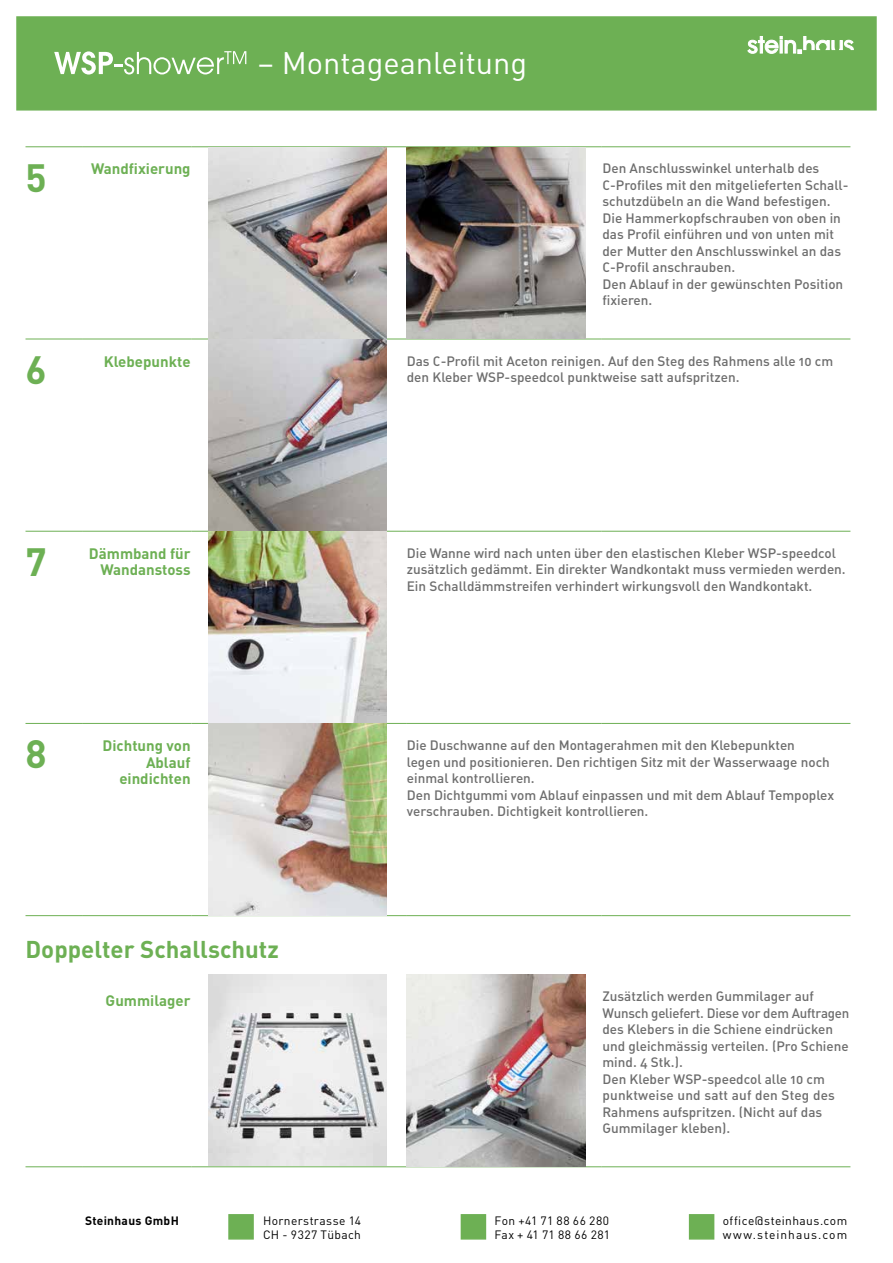
<style>
.page{position:relative;width:893px;height:1263px;background:#fff}
.page>*{position:absolute;margin:0;border:0;box-sizing:border-box;transform-origin:0 0}
.t1{font:700 39px "DIN";color:#6db054}
.t2{font:30.75px "DIN";color:#fff}
.t3{font:700 24px "DIN";color:#6db054}
.t4{font:700 15px/16.5px "DIN";color:#6db054;text-align:right}
.t5{font:13.5px/16.5px "DIN Medium Alternate";color:#6d6d6d}
.t6{font:12px/13.5px "DIN";letter-spacing:.035em;color:#000}
.t7{font:700 12px "DIN";letter-spacing:.025em;color:#000}
</style>
<div class="page">
<div style="left:689px;top:1214px;width:25px;height:25px;background:#6db054"></div>
<div style="left:461px;top:1214px;width:25px;height:25px;background:#6db054"></div>
<div style="left:228px;top:1214px;width:26px;height:25px;background:#6db054;border:2px solid #6db054"></div>
<hr style="left:26px;top:146px;width:57px;height:1px;background:#6db054">
<hr style="left:83px;top:146px;width:108px;height:1px;background:#6db054">
<hr style="left:191px;top:146px;width:215px;height:1px;background:#6db054">
<hr style="left:406px;top:146px;width:196px;height:1px;background:#6db054">
<hr style="left:602px;top:146px;width:248px;height:1px;background:#6db054">
<hr style="left:26px;top:339px;width:57px;height:1px;background:#6db054">
<hr style="left:83px;top:339px;width:108px;height:1px;background:#6db054">
<hr style="left:191px;top:339px;width:215px;height:1px;background:#6db054">
<hr style="left:406px;top:339px;width:196px;height:1px;background:#6db054">
<hr style="left:602px;top:339px;width:248px;height:1px;background:#6db054">
<hr style="left:26px;top:531px;width:57px;height:1px;background:#6db054">
<hr style="left:26px;top:723px;width:57px;height:1px;background:#6db054">
<hr style="left:83px;top:531px;width:108px;height:1px;background:#6db054">
<hr style="left:83px;top:723px;width:108px;height:1px;background:#6db054">
<hr style="left:191px;top:531px;width:215px;height:1px;background:#6db054">
<hr style="left:191px;top:723px;width:215px;height:1px;background:#6db054">
<hr style="left:406px;top:531px;width:196px;height:1px;background:#6db054">
<hr style="left:602px;top:531px;width:248px;height:1px;background:#6db054">
<hr style="left:406px;top:723px;width:196px;height:1px;background:#6db054">
<hr style="left:602px;top:723px;width:248px;height:1px;background:#6db054">
<hr style="left:26px;top:915px;width:57px;height:1px;background:#6db054">
<hr style="left:83px;top:915px;width:108px;height:1px;background:#6db054">
<hr style="left:191px;top:915px;width:215px;height:1px;background:#6db054">
<hr style="left:406px;top:915px;width:196px;height:1px;background:#6db054">
<hr style="left:602px;top:915px;width:248px;height:1px;background:#6db054">
<hr style="left:26px;top:1166px;width:57px;height:1px;background:#6db054">
<hr style="left:83px;top:1166px;width:108px;height:1px;background:#6db054">
<hr style="left:191px;top:1166px;width:215px;height:1px;background:#6db054">
<hr style="left:406px;top:1166px;width:196px;height:1px;background:#6db054">
<hr style="left:602px;top:1166px;width:248px;height:1px;background:#6db054">
<img style="left:208px;top:147px;width:179px;height:768px">
<img style="left:407px;top:147px;width:178px;height:192px">
<img style="left:208px;top:974px;width:179px;height:192px">
<img style="left:407px;top:975px;width:178px;height:191px">
<div style="left:16px;top:16px;width:861px;height:95px;background:#6db054;border:2px solid #6db054"></div>
<svg style="left:747px;top:36px;width:107px;height:18px"></svg>
<svg style="left:54px;top:51px;width:192px;height:24px"></svg>
<h2 class="t2" style="left:258px;top:44px;width:271px">– Montageanleitung</h2>
<h1 class="t1" style="left:26px;top:152px;width:23px">5</h1>
<p class="t4" style="left:91px;top:160px;width:101px">Wandfixierung</p>
<p class="t5" style="left:602px;top:160px;width:248px">Den Anschlusswinkel unterhalb des C-Profiles mit den mitgelieferten Schall&shy;schutzdübeln an die Wand befestigen.<br>Die Hammerkopfschrauben von oben in das Profil einführen und von unten mit der Mutter den Anschlusswinkel an das C-Profil anschrauben.<br>Den Ablauf in der gewünschten Position fixieren.</p>
<h1 class="t1" style="left:26px;top:344px;width:23px">6</h1>
<p class="t4" style="left:104px;top:352px;width:88px">Klebepunkte</p>
<p class="t5" style="left:407px;top:352px;width:428px">Das C-Profil mit Aceton reinigen. Auf den Steg des Rahmens alle 10 cm den Kleber WSP-speedcol punktweise satt aufspritzen.</p>
<h1 class="t1" style="left:26px;top:536px;width:23px">7</h1>
<p class="t4" style="left:89px;top:545px;width:103px">Dämmband für<br>Wandanstoss</p>
<p class="t5" style="left:407px;top:544px;width:440px">Die Wanne wird nach unten über den elastischen Kleber WSP-speedcol zusätzlich gedämmt. Ein direkter Wandkontakt muss vermieden werden.<br>Ein Schalldämmstreifen verhindert wirkungsvoll den Wandkontakt.</p>
<h1 class="t1" style="left:26px;top:729px;width:23px">8</h1>
<p class="t4" style="left:103px;top:737px;width:90px">Dichtung von<br>Ablauf eindichten</p>
<p class="t5" style="left:407px;top:736px;width:429px">Die Duschwanne auf den Montagerahmen mit den Klebepunkten<br>legen und positionieren. Den richtigen Sitz mit der Wasserwaage noch einmal kontrollieren.<br>Den Dichtgummi vom Ablauf einpassen und mit dem Ablauf Tempoplex verschrauben. Dichtigkeit kontrollieren.</p>
<h3 class="t3" style="left:26px;top:934px;width:255px">Doppelter Schallschutz</h3>
<p class="t4" style="left:106px;top:992px;width:86px">Gummilager</p>
<p class="t5" style="left:602px;top:988px;width:248px">Zusätzlich werden Gummilager auf Wunsch geliefert. Diese vor dem Auftragen des Klebers in die Schiene eindrücken und gleichmässig verteilen. (Pro Schiene mind. 4 Stk.).<br>Den Kleber WSP-speedcol alle 10 cm punktweise und satt auf den Steg des Rahmens aufspritzen. (Nicht auf das Gummilager kleben).</p>
<p class="t7" style="left:85px;top:1212px;width:95px">Steinhaus GmbH</p>
<p class="t6" style="left:263px;top:1214px;width:100px">Hornerstrasse 14<br>CH - 9327 Tübach</p>
<p class="t6" style="left:495px;top:1214px;width:117px">Fon +41 71 88 66 280<br>Fax + 41 71 88 66 281</p>
<p class="t6" style="left:723px;top:1214px;width:126px">office@steinhaus.com www.steinhaus.com</p>
</div>
